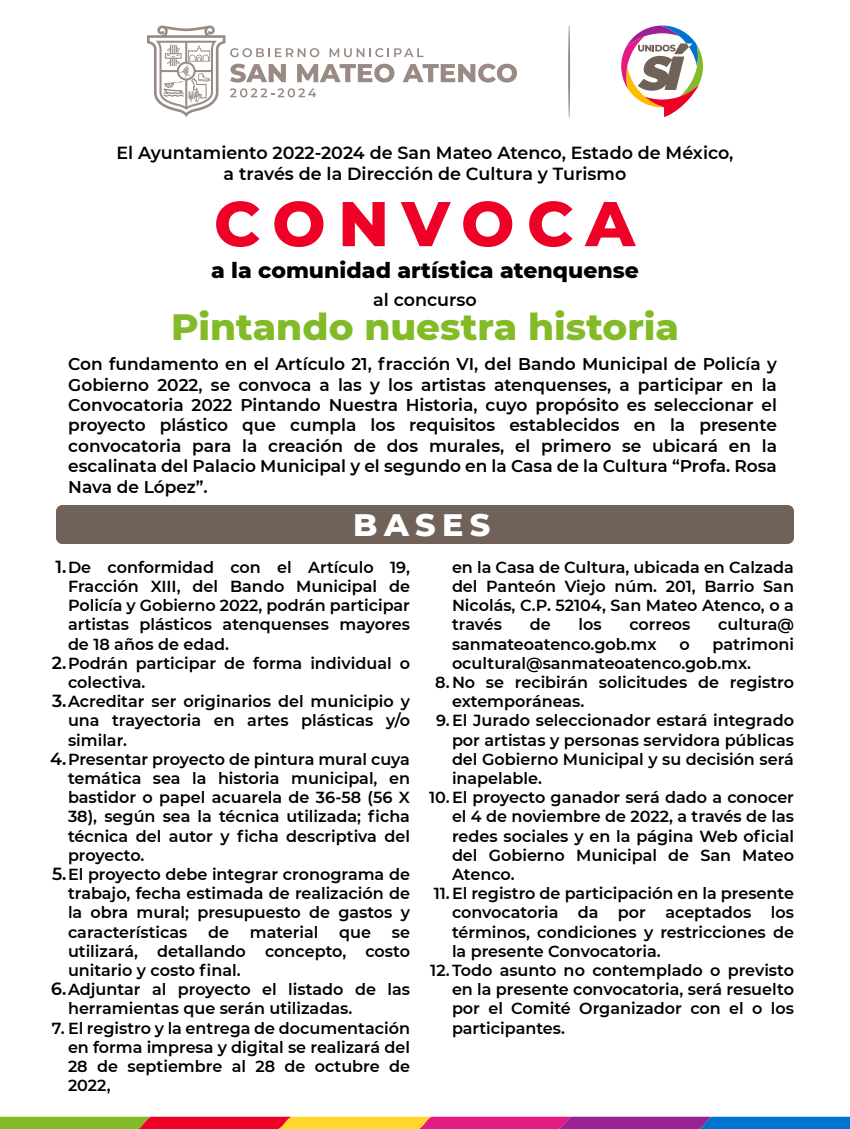
<style>
.page{position:relative;width:850px;height:1129px;background:#fff}
.page>*{position:absolute;margin:0;border:0;box-sizing:border-box;transform-origin:0 0}
.t1{font:800 63.1px "Montserrat";letter-spacing:.195em;color:#ef0027}
.t2{font:800 37.4px "Montserrat";color:#82bb27}
.t3{font:800 31.7px "Montserrat";letter-spacing:.2em;color:#fff}
.t4{font:800 22px "Montserrat";color:#000}
.t5{font:600 17.5px/21px "Montserrat";color:#000;text-align:center}
.t6{font:600 17px/20.4px "Montserrat";color:#000;text-align:justify}
.t7{font:600 16px/19.2px "Montserrat";color:#000;text-align:justify}
.s1{font-size:17.5px}
</style>
<div class="page">
<div style="left:56px;top:505px;width:738px;height:39px;background:#716259;border-radius:6px"></div>
<svg style="left:0;top:1117px;width:850px;height:12px"></svg>
<svg style="left:147px;top:25px;width:370px;height:92px"></svg>
<svg style="left:568px;top:26px;width:2px;height:91px"></svg>
<svg style="left:621px;top:26px;width:82px;height:91px"></svg>
<p class="t5" style="left:116px;top:142px;width:619px">El Ayuntamiento 2022-2024 de San Mateo Atenco, Estado de México, a través de la Dirección de Cultura y Turismo</p>
<h1 class="t1" style="left:214px;top:178px;width:423px">CONVOCA</h1>
<h3 class="t4" style="left:211px;top:254px;width:429px">a la comunidad artística atenquense</h3>
<p class="t5" style="left:373px;top:288px;width:105px">al concurso</p>
<h2 class="t2" style="left:171px;top:299px;width:510px">Pintando nuestra historia</h2>
<p class="t6" style="left:68px;top:353px;width:710px">Con fundamento en el Artículo 21, fracción VI, del Bando Municipal de Policía y Gobierno 2022, se convoca a las y los artistas atenquenses, a participar en la Convocatoria 2022 Pintando Nuestra Historia, cuyo propósito es seleccionar el proyecto plástico que cumpla los requisitos establecidos en la presente convocatoria para la creación de dos murales, el primero se ubicará en la escalinata del Palacio Municipal y el segundo en la Casa de la Cultura “Profa. Rosa Nava de López”.</p>
<h3 class="t3" style="left:353px;top:501px;width:139px">BASES</h3>
<p class="t7" style="left:56px;top:557px;width:356px"><span class="s1">1.</span>De conformidad con el Artículo 19,</p>
<p class="t7" style="left:452px;top:557px;width:344px">en la Casa de Cultura, ubicada en Calzada del Panteón Viejo núm. 201, Barrio San Nicolás, C.P. 52104, San Mateo Atenco, o a través</p>
<p class="t7" style="left:68px;top:576px;width:344px">Fracción XIII, del Bando Municipal de Policía y Gobierno 2022, podrán participar artistas plásticos atenquenses mayores de 18 años de edad.</p>
<p class="t7" style="left:68px;top:672px;width:79px">colectiva.</p>
<p class="t7" style="left:68px;top:710px;width:344px">una trayectoria en artes plásticas y/o similar.</p>
<p class="t7" style="left:68px;top:768px;width:344px">temática sea la historia municipal, en bastidor o papel acuarela de 36-58 (56 X 38), según sea la técnica utilizada; ficha técnica del autor y ficha descriptiva del proyecto.</p>
<p class="t7" style="left:68px;top:883px;width:344px">trabajo, fecha estimada de realización de la obra mural; presupuesto de gastos y características</p>
<p class="t7" style="left:530px;top:614px;width:22px">de</p>
<p class="t7" style="left:578px;top:614px;width:25px">los</p>
<p class="t7" style="left:629px;top:614px;width:63px">correos</p>
<p class="t7" style="left:718px;top:614px;width:77px">cultura@</p>
<p class="t7" style="left:452px;top:634px;width:206px">sanmateoatenco.gob.mx</p>
<p class="t7" style="left:679px;top:634px;width:12px">o</p>
<p class="t7" style="left:452px;top:634px;width:343px;text-indent:261px">patrimoni ocultural@sanmateoatenco.gob.mx.</p>
<p class="t7" style="left:452px;top:691px;width:134px">extemporáneas.</p>
<p class="t7" style="left:452px;top:730px;width:344px">por artistas y personas servidora públicas del Gobierno Municipal y su decisión será inapelable.</p>
<p class="t7" style="left:452px;top:806px;width:344px">el 4 de noviembre de 2022, a través de las redes sociales y en la página Web oficial del Gobierno Municipal de San Mateo Atenco.</p>
<p class="t7" style="left:452px;top:902px;width:344px">convocatoria da por aceptados los términos, condiciones y restricciones de la presente Convocatoria.</p>
<p class="t7" style="left:452px;top:979px;width:344px">en la presente convocatoria, será resuelto por el Comité Organizador con el o los participantes.</p>
<p class="t7" style="left:52px;top:653px;width:360px"><span class="s1">2.</span>Podrán participar de forma individual o</p>
<p class="t7" style="left:52px;top:691px;width:359px"><span class="s1">3.</span>Acreditar ser originarios del municipio y</p>
<p class="t7" style="left:435px;top:672px;width:360px">8.No se recibirán solicitudes de registro</p>
<p class="t7" style="left:436px;top:710px;width:359px">9.El Jurado seleccionador estará integrado</p>
<p class="t7" style="left:50px;top:749px;width:361px"><span class="s1">4.</span>Presentar proyecto de pintura mural cuya</p>
<p class="t7" style="left:429px;top:787px;width:366px">10.El proyecto ganador será dado a conocer</p>
<p class="t7" style="left:52px;top:864px;width:359px"><span class="s1">5.</span>El proyecto debe integrar cronograma de</p>
<p class="t7" style="left:434px;top:883px;width:362px">11.El registro de participación en la presente</p>
<p class="t7" style="left:208px;top:922px;width:22px">de</p>
<p class="t7" style="left:250px;top:922px;width:70px">material</p>
<p class="t7" style="left:339px;top:922px;width:33px">que</p>
<p class="t7" style="left:68px;top:922px;width:344px;text-align:left;text-indent:324px">se utilizará, detallando concepto, costo unitario y costo final.<br>Adjuntar al proyecto el listado de las herramientas que serán utilizadas.</p>
<p class="t7" style="left:68px;top:1037px;width:344px">en forma impresa y digital se realizará del 28 de septiembre al 28 de octubre de 2022,</p>
<p class="t7" style="left:430px;top:960px;width:365px">12.Todo asunto no contemplado o previsto</p>
<p class="t7" style="left:52px;top:1018px;width:360px">7. El registro y la entrega de documentación</p>
</div>
